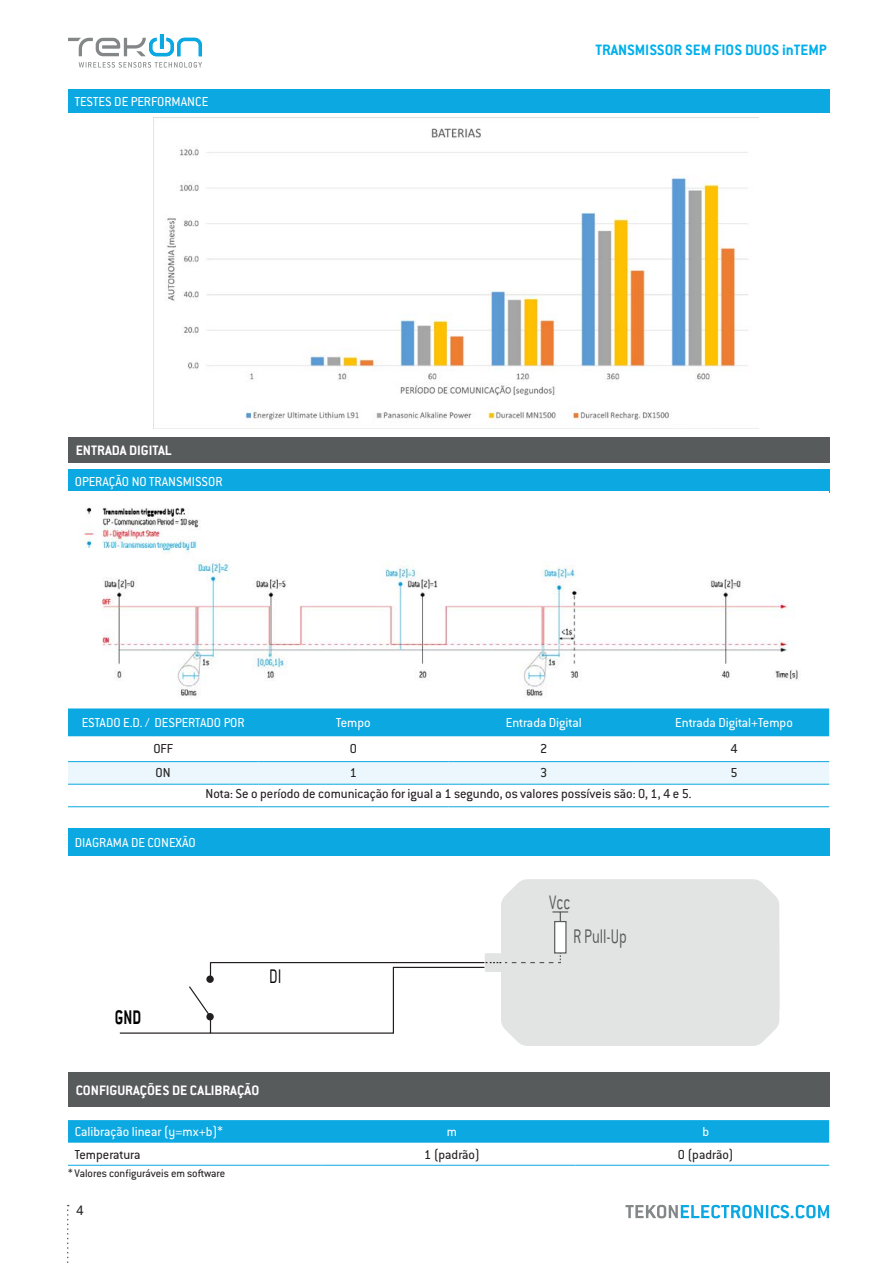
<style>
.page{position:relative;width:893px;height:1263px;background:#fff}
.page>*{position:absolute;margin:0;border:0;box-sizing:border-box;transform-origin:0 0}
.t1{font:300 21.75px "Conduit ITC";color:#575c5b;scale:.75 1}
.t2{font:700 21.75px "Conduit ITC";color:#000001;scale:.75 1}
.t3{font:300 21.75px "Conduit ITC";color:#000001;scale:.75 1}
.t4{font:700 16.5px "Conduit ITC Pro";color:#00afea}
.t5{font:700 15px "Conduit ITC Pro";color:#fff}
.t6{font:15px "Conduit ITC Pro";color:#231f20}
.t7{font:14.25px "Conduit ITC Pro";color:#fff}
.t8{font:14.25px "Conduit ITC Pro";color:#231f20}
.t9{font:12px "Conduit ITC Pro";color:#231f20}
</style>
<div class="page">
<svg style="left:625px;top:1205px;width:204px;height:13px"></svg>
<svg style="left:67px;top:1205px;width:2px;height:58px"></svg>
<svg style="left:68px;top:34px;width:134px;height:22px"></svg>
<svg style="left:79px;top:62px;width:123px;height:6px"></svg>
<div style="left:68px;top:89px;width:761px;height:24px;background:#0ba8e1"></div>
<div style="left:68px;top:437px;width:761px;height:26px;background:#585b5c"></div>
<div style="left:68px;top:469px;width:761px;height:23px;background:#0ba8e1"></div>
<div style="left:68px;top:708px;width:761px;height:28px;background:#0ba8e1"></div>
<svg style="left:68px;top:762px;width:761px;height:22px;background:#e6f5fb"></svg>
<hr style="left:68px;top:761px;width:190px;height:1px;background:#0ba8e1">
<hr style="left:258px;top:761px;width:191px;height:1px;background:#0ba8e1">
<hr style="left:449px;top:761px;width:190px;height:1px;background:#0ba8e1">
<hr style="left:68px;top:784px;width:190px;height:1px;background:#0ba8e1">
<hr style="left:258px;top:784px;width:191px;height:1px;background:#0ba8e1">
<hr style="left:449px;top:784px;width:190px;height:1px;background:#0ba8e1">
<hr style="left:68px;top:806px;width:190px;height:1px;background:#0ba8e1">
<hr style="left:258px;top:806px;width:191px;height:1px;background:#0ba8e1">
<hr style="left:449px;top:806px;width:190px;height:1px;background:#0ba8e1">
<hr style="left:639px;top:806px;width:190px;height:1px;background:#0ba8e1">
<hr style="left:639px;top:761px;width:190px;height:1px;background:#0ba8e1">
<hr style="left:639px;top:784px;width:190px;height:1px;background:#0ba8e1">
<div style="left:68px;top:828px;width:761px;height:28px;background:#0ba8e1"></div>
<div style="left:68px;top:1072px;width:761px;height:35px;background:#585b5c"></div>
<svg style="left:68px;top:1120px;width:761px;height:23px;background:#0fa9e1"></svg>
<hr style="left:68px;top:1165px;width:254px;height:1px;background:#0ba8e1">
<hr style="left:322px;top:1165px;width:253px;height:1px;background:#0ba8e1">
<hr style="left:575px;top:1165px;width:254px;height:1px;background:#0ba8e1">
<img style="left:153px;top:117px;width:606px;height:311px">
<img style="left:83px;top:507px;width:715px;height:191px">
<div style="left:501px;top:879px;width:279px;height:167px;background:#e2e3e3"></div>
<svg style="left:119px;top:952px;width:442px;height:82px"></svg>
<div style="left:554px;top:921px;width:13px;height:32px;background:#fff;border:1px solid #575c5b"></div>
<svg style="left:552px;top:911px;width:16px;height:10px"></svg>
<div style="left:206px;top:975px;width:8px;height:8px;background:#231f20;border-radius:50%"></div>
<div style="left:206px;top:1013px;width:8px;height:7px;background:#231f20;border-radius:50%"></div>
<p class="t7" style="left:75px;top:94px;width:135px">TESTES DE PERFORMANCE</p>
<p class="t5" style="left:76px;top:442px;width:97px">ENTRADA DIGITAL</p>
<p class="t7" style="left:75px;top:473px;width:149px">OPERAÇÃO NO TRANSMISSOR</p>
<p class="t4" style="left:595px;top:40px;width:233px">TRANSMISSOR SEM FIOS DUOS inTEMP</p>
<p class="t7" style="left:82px;top:715px;width:165px">ESTADO E.D. / DESPERTADO POR</p>
<p class="t7" style="left:336px;top:715px;width:36px">Tempo</p>
<p class="t7" style="left:506px;top:715px;width:77px">Entrada Digital</p>
<p class="t7" style="left:675px;top:715px;width:119px">Entrada Digital+Tempo</p>
<p class="t8" style="left:153px;top:740px;width:21px">OFF</p>
<p class="t8" style="left:350px;top:740px;width:9px">0</p>
<p class="t8" style="left:540px;top:740px;width:9px">2</p>
<p class="t8" style="left:730px;top:740px;width:9px">4</p>
<p class="t8" style="left:156px;top:764px;width:17px">ON</p>
<p class="t8" style="left:350px;top:764px;width:9px">1</p>
<p class="t8" style="left:540px;top:764px;width:9px">3</p>
<p class="t8" style="left:730px;top:764px;width:9px">5</p>
<p class="t8" style="left:206px;top:786px;width:487px">Nota: Se o período de comunicação for igual a 1 segundo, os valores possíveis são: 0, 1, 4 e 5.</p>
<p class="t7" style="left:75px;top:835px;width:123px">DIAGRAMA DE CONEXÃO</p>
<h1 class="t1" style="left:549px;top:890px;width:30px">Vcc</h1>
<h1 class="t2" style="left:115px;top:1004px;width:37px">GND</h1>
<h1 class="t3" style="left:269px;top:964px;width:18px">DI</h1>
<h1 class="t1" style="left:573px;top:925px;width:73px">R Pull-Up</h1>
<p class="t5" style="left:76px;top:1082px;width:185px">CONFIGURAÇÕES DE CALIBRAÇÃO</p>
<p class="t7" style="left:75px;top:1124px;width:149px">Calibração linear (y=mx+b)*</p>
<p class="t7" style="left:447px;top:1124px;width:12px">m</p>
<p class="t7" style="left:702px;top:1124px;width:8px">b</p>
<p class="t8" style="left:75px;top:1146px;width:67px">Temperatura</p>
<p class="t8" style="left:424px;top:1146px;width:57px">1 (padrão)</p>
<p class="t8" style="left:678px;top:1146px;width:57px">0 (padrão)</p>
<p class="t9" style="left:68px;top:1167px;width:159px">* Valores configuráveis em software</p>
<p class="t6" style="left:76px;top:1202px;width:9px">4</p>
</div>
